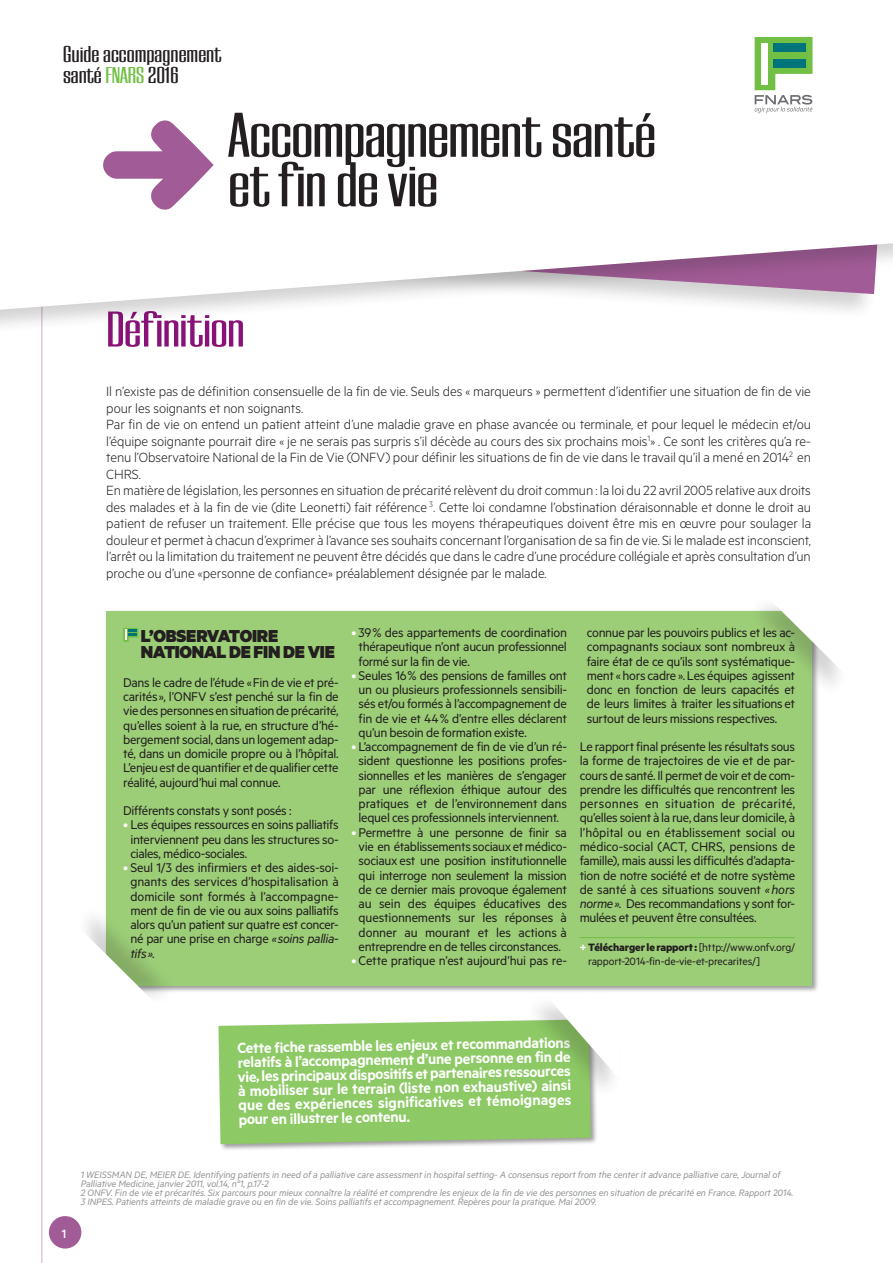
<style>
.page{position:relative;width:893px;height:1263px;background:#fff}
.page>*{position:absolute;margin:0;border:0;box-sizing:border-box;transform-origin:0 0}
.t1{font:500 66px/49.5px "Europa Grotesque RR";letter-spacing:-.015em;color:#231f20}
.t2{font:500 52.5px "Europa Grotesque RR";letter-spacing:-.01em;color:#881277}
.t3{font:500 24px/21px "Europa Grotesque RR";color:#231f20}
.t4{font:900 19.5px/16.5px "Metric";letter-spacing:-.015em;color:#231f20}
.t5{font:600 16.5px/14.2px "Metric";color:#fff;text-align:justify}
.t6{font:300 15px/16.5px "Metric";letter-spacing:-.005em;color:#231f20}
.t7{font:14.25px/14.2px "Metric";letter-spacing:-.025em;color:#231f20;text-align:justify}
.t8{font:500 13.5px "Metric";color:#fff}
.t9{font:12px/14.2px "Metric";letter-spacing:-.015em;color:#231f20}
.t10{font:italic 10.5px/9px "Metric";letter-spacing:-.01em;color:#939598}
.s1{color:#71bf44}
.s2{color:#fff}
.s3{font-style:italic}
.s4{font-weight:700;color:#fff}
.s5{font-weight:700}
</style>
<div class="page">
<div style="left:49px;top:1216px;width:32px;height:32px;background:#a15b96;border-radius:50%"></div>
<hr style="left:42px;top:0;width:1px;height:1263px;background:#ceadcb">
<div style="left:217px;top:1018px;width:382px;height:134px;background:#231f20;opacity:.45"></div>
<svg style="left:218px;top:1019px;width:373px;height:125px;background:#92ca6b"></svg>
<div style="left:521px;top:994px;width:102px;height:106px;background:#231f20;opacity:.2"></div>
<svg style="left:548px;top:997px;width:75px;height:81px"></svg>
<div style="left:0;top:0;width:893px;height:346px;background:#fff"></div>
<svg style="left:0;top:37px;width:893px;height:273px"></svg>
<svg style="left:103px;top:120px;width:111px;height:90px"></svg>
<div style="left:105px;top:609px;width:715px;height:384px;background:#231f20;opacity:.45"></div>
<div style="left:106px;top:611px;width:706px;height:374px;background:#9cce77"></div>
<svg style="left:123px;top:628px;width:15px;height:14px"></svg>
<hr style="left:580px;top:937px;width:215px;height:1px;background:#71bf44">
<div style="left:743px;top:592px;width:102px;height:106px;background:#231f20;opacity:.2"></div>
<svg style="left:770px;top:595px;width:75px;height:80px"></svg>
<div style="left:76px;top:900px;width:102px;height:105px;background:#231f20;opacity:.2"></div>
<svg style="left:79px;top:927px;width:76px;height:78px"></svg>
<svg style="left:755px;top:37px;width:57px;height:76px"></svg>
<h3 class="t3" style="left:63px;top:43px;width:160px">Guide accompagnement santé <span class="s1">FNARS</span> 2016</h3>
<h1 class="t1" style="left:228px;top:110px;width:429px">Accompagnement santé et fin de vie</h1>
<h2 class="t2" style="left:106px;top:301px;width:140px">Définition</h2>
<p class="t6" style="left:106px;top:382px;width:706px">Il n’existe pas de définition consensuelle de la fin de vie. Seuls des « marqueurs » permettent d’identifier une situation de fin de vie pour les soignants et non soignants.<br>Par fin de vie on entend un patient atteint d’une maladie grave en phase avancée ou terminale, et pour lequel le médecin et/ou l’équipe soignante pourrait dire « je ne serais pas surpris s’il décède au cours des six prochains mois<sup>1</sup>» . Ce sont les critères qu’a re&shy;tenu l’Observatoire National de la Fin de Vie (ONFV) pour définir les situations de fin de vie dans le travail qu’il a mené en 2014<sup>2</sup> en CHRS.<br>En matière de législation, les personnes en situation de précarité relèvent du droit commun : la loi du 22 avril 2005 relative aux droits des malades et à la fin de vie (dite Leonetti) fait référence <sup>3</sup>. Cette loi condamne l’obstination déraisonnable et donne le droit au patient de refuser un traitement. Elle précise que tous les moyens thérapeutiques doivent être mis en œuvre pour soulager la douleur et permet à chacun d’exprimer à l’avance ses souhaits concernant l’organisation de sa fin de vie. Si le malade est inconscient, l’arrêt ou la limitation du traitement ne peuvent être décidés que dans le cadre d’une procédure collégiale et après consultation d’un proche ou d’une «personne de confiance» préalablement désignée par le malade.</p>
<h3 class="t4" style="left:141px;top:627px;width:194px">L’OBSERVATOIRE<br>NATIONAL DE FIN DE VIE</h3>
<p class="t7" style="left:123px;top:675px;width:217px">Dans le cadre de l’étude «Fin de vie et pré&shy;carités», l’ONFV s’est penché sur la fin de vie des personnes en situation de précarité, qu’elles soient à la rue, en structure d’hé&shy;bergement social, dans un logement adap&shy;té, dans un domicile propre ou à l’hôpital.<br>L’enjeu est de quantifier et de qualifier cette réalité, aujourd’hui mal connue.</p>
<p class="t7" style="left:123px;top:803px;width:170px">Différents constats y sont posés :</p>
<p class="t7" style="left:130px;top:817px;width:210px;text-indent:-7px"><span class="s2">•</span> Les équipes ressources en soins palliatifs interviennent peu dans les structures so&shy;ciales, médico-sociales.</p>
<p class="t7" style="left:130px;top:860px;width:210px;text-indent:-7px"><span class="s2">•</span> Seul 1/3 des infirmiers et des aides-soi&shy;gnants des services d’hospitalisation à domicile sont formés à l’accompagne&shy;ment de fin de vie ou aux soins palliatifs alors qu’un patient sur quatre est concer&shy;né par une prise en charge <span class="s3">«soins pallia&shy;tifs».</span></p>
<p class="t7" style="left:359px;top:625px;width:210px;text-indent:-7px"><span class="s2">•</span> 39% des appartements de coordination thérapeutique n’ont aucun professionnel formé sur la fin de vie.</p>
<p class="t7" style="left:359px;top:668px;width:210px;text-indent:-7px"><span class="s2">•</span> Seules 16% des pensions de familles ont un ou plusieurs professionnels sensibili&shy;sés et/ou formés à l’accompagnement de fin de vie et 44% d’entre elles déclarent qu’un besoin de formation existe.</p>
<p class="t7" style="left:352px;top:739px;width:217px;text-align:center"><span class="s2">•</span> L’accompagnement de fin de vie d’un ré&shy;sident questionne les positions profes&shy;sionnelles et les manières de s’engager par une réflexion éthique autour des pratiques et de l’environnement dans lequel ces professionnels interviennent.</p>
<p class="t7" style="left:352px;top:825px;width:217px;text-align:center"><span class="s2">•</span> Permettre à une personne de finir sa vie en établissements sociaux et médico&shy;sociaux est une position institutionnelle qui interroge non seulement la mission de ce dernier mais provoque également au sein des équipes éducatives des questionnements sur les réponses à donner au mourant et les actions à entreprendre en de telles circonstances.</p>
<p class="t7" style="left:352px;top:953px;width:217px"><span class="s2">•</span> Cette pratique n’est aujourd’hui pas re-</p>
<p class="t7" style="left:587px;top:625px;width:210px">connue par les pouvoirs publics et les ac&shy;compagnants sociaux sont nombreux à faire état de ce qu’ils sont systématique&shy;ment « hors cadre ». Les équipes agissent donc en fonction de leurs capacités et de leurs limites à traiter les situations et surtout de leurs missions respectives.</p>
<p class="t7" style="left:580px;top:739px;width:217px">Le rapport final présente les résultats sous la forme de trajectoires de vie et de par&shy;cours de santé. Il permet de voir et de com&shy;prendre les difficultés que rencontrent les personnes en situation de précarité, qu’elles soient à la rue, dans leur domicile, à l’hôpital ou en établissement social ou médico-social (ACT, CHRS, pensions de famille), mais aussi les difficultés d’adapta&shy;tion de notre société et de notre système de santé à ces situations souvent <span class="s3">«hors norme».</span> Des recommandations y sont for&shy;mulées et peuvent être consultées.</p>
<p class="t9" style="left:588px;top:939px;width:208px;text-indent:-8px"><span class="s4">+</span> <span class="s5">Télécharger le rapport :</span> [http://www.onfv.org/ rapport-2014-fin-de-vie-et-precarites/]</p>
<p class="t5" style="left:237px;top:1040px;width:336px;rotate:-1deg">Cette fiche rassemble les enjeux etrecommandations relatifs à l’accompagnementd’une personne en fin de vie, les principaux dispositifs etpartenaires ressources à mobilisersurle terrain (liste non exhaustive) ainsi que des expériences significatives ettémoignages pouren illustrerle contenu.</p>
<p class="t8" style="left:62px;top:1225px;width:6px">1</p>
<p class="t10" style="left:81px;top:1170px;width:714px">1 WEISSMAN DE, MEIER DE. Identifying patients in need of a palliative care assessment in hospital setting- A consensus report from the center it advance palliative care, Journal of Palliative Medicine, janvier 2011, vol.14, n°1, p.17-2<br>2 ONFV. Fin de vie et précarités. Six parcours pour mieux connaître la réalité et comprendre les enjeux de la fin de vie des personnes en situation de précarité en France. Rapport 2014.<br>3 INPES. Patients atteints de maladie grave ou en fin de vie. Soins palliatifs et accompagnement. Repères pour la pratique. Mai 2009.</p>
</div>
